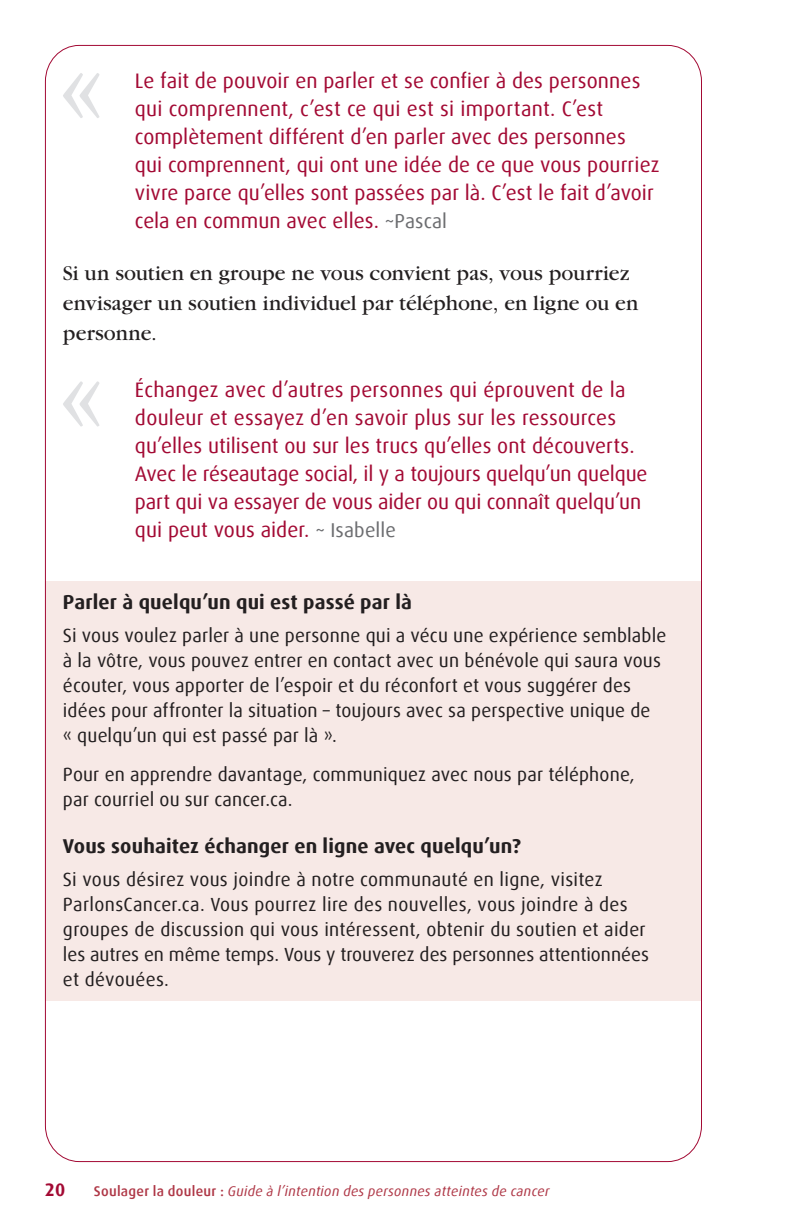
<style>
.page{position:relative;width:792px;height:1224px;background:#fff}
.page>*{position:absolute;margin:0;border:0;box-sizing:border-box;transform-origin:0 0}
.t1{font:22px/30px "Garamond";color:#231f20}
.t2{font:21px/28px "Dax Offc";letter-spacing:.005em;color:#a30a34}
.t3{font:700 20px "Dax Offc";letter-spacing:.01em;color:#231f20}
.t4{font:19px/25px "Dax Offc";letter-spacing:.01em;color:#231f20}
.t5{font:700 18px "Dax Offc";color:#a30a34}
.t6{font:italic 14px "Dax Offc";letter-spacing:.02em;color:#af3847}
.s1{font-size:20px;color:#6c6d70}
.s2{font-weight:500;font-style:normal}
</style>
<div class="page">
<svg style="left:63px;top:73px;width:37px;height:45px"></svg>
<svg style="left:63px;top:381px;width:37px;height:46px"></svg>
<p class="t2" style="left:135px;top:67px;width:526px">Le fait de pouvoir en parler et se confier à des personnes qui comprennent, c’est ce qui est si important. C’est complètement différent d’en parler avec des personnes<br>qui comprennent, qui ont une idée de ce que vous pourriez vivre parce qu’elles sont passées par là. C’est le fait d’avoir cela en commun avec elles. <span class="s1">~Pascal</span></p>
<p class="t1" style="left:63px;top:258px;width:577px">Si un soutien en groupe ne vous convient pas, vous pourriez envisager un soutien individuel par téléphone, en ligne ou en personne.</p>
<p class="t2" style="left:135px;top:376px;width:514px">Échangez avec d’autres personnes qui éprouvent de la douleur et essayez d’en savoir plus sur les ressources qu’elles utilisent ou sur les trucs qu’elles ont découverts.<br>Avec le réseautage social, il y a toujours quelqu’un quelque part qui va essayer de vous aider ou qui connaît quelqu’un qui peut vous aider. <span class="s1">~ Isabelle</span></p>
<p class="t3" style="left:63px;top:590px;width:351px">Parler à quelqu’un qui est passé par là</p>
<p class="t4" style="left:63px;top:623px;width:605px">Si vous voulez parler à une personne qui a vécu une expérience semblable à la vôtre, vous pouvez entrer en contact avec un bénévole qui saura vous écouter, vous apporter de l’espoir et du réconfort et vous suggérer des idées pour affronter la situation – toujours avec sa perspective unique de<br>« quelqu’un qui est passé par là ».</p>
<p class="t4" style="left:63px;top:762px;width:573px">Pour en apprendre davantage, communiquez avec nous par téléphone, par courriel ou sur cancer.ca.</p>
<p class="t3" style="left:63px;top:834px;width:460px">Vous souhaitez échanger en ligne avec quelqu’un?</p>
<p class="t4" style="left:63px;top:867px;width:588px">Si vous désirez vous joindre à notre communauté en ligne, visitez ParlonsCancer.ca. Vous pourrez lire des nouvelles, vous joindre à des groupes de discussion qui vous intéressent, obtenir du soutien et aider les autres en même temps. Vous y trouverez des personnes attentionnées et dévouées.</p>
<p class="t5" style="left:45px;top:1178px;width:22px">20</p>
<p class="t6" style="left:94px;top:1182px;width:457px"><span class="s2">Soulager la douleur :</span> Guide à l’intention des personnes atteintes de cancer</p>
</div>
